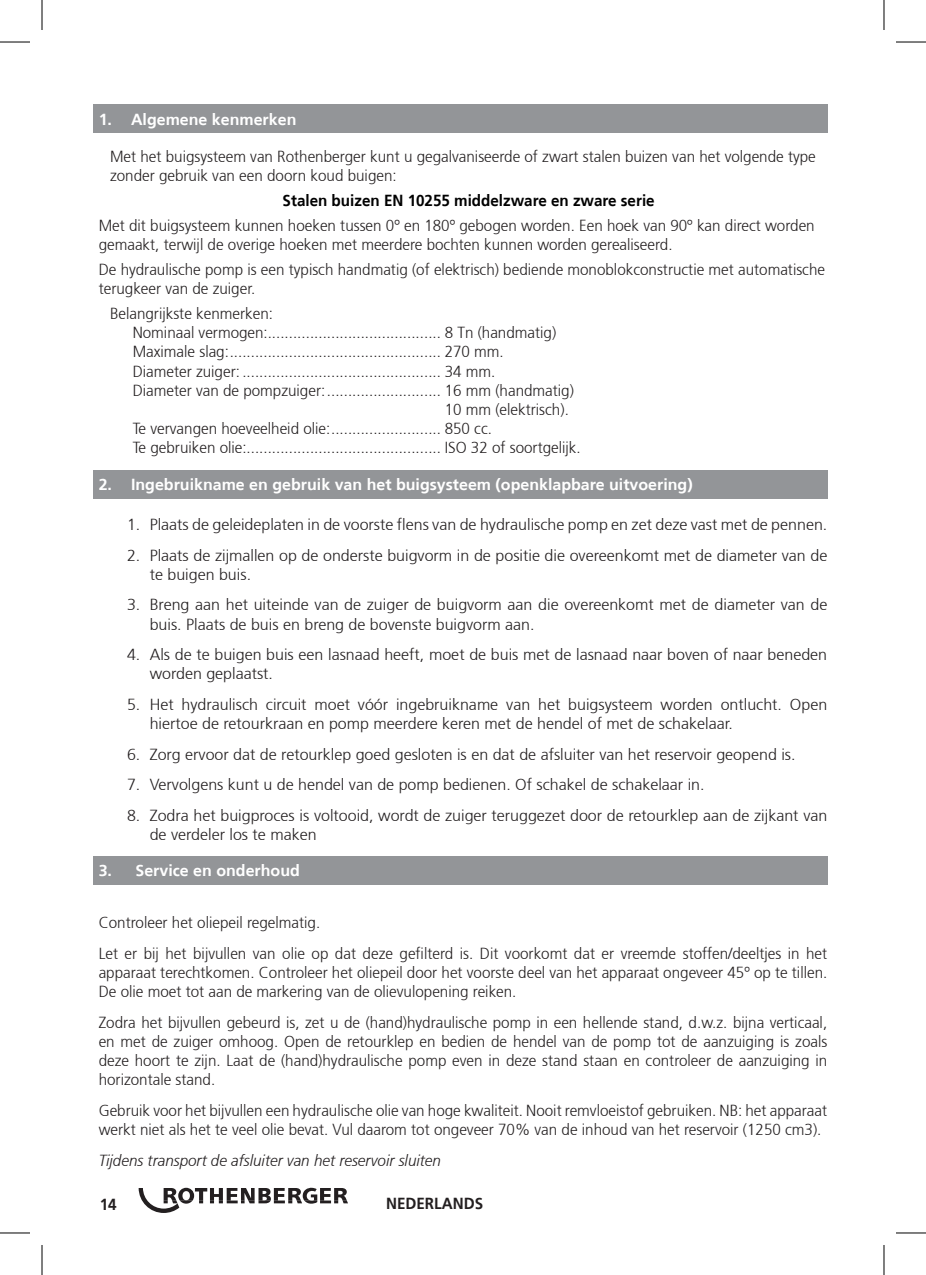
<style>
.page{position:relative;width:926px;height:1275px;background:#fff}
.page>*{position:absolute;margin:0;border:0;box-sizing:border-box;transform-origin:0 0}
.t1{font:300 16px/19.2px "Frutiger 45";color:#231f20;scale:.95 1}
.t2{font:300 16px/19.2px "Frutiger 45";color:#231f20}
.t3{font:700 16px "Frutiger 65";color:#fff}
.t4{font:italic 300 16px "Frutiger 46";color:#231f20;scale:.95 1}
.t5{font:700 16px "Frutiger 65";color:#000;scale:.95 1}
.t6{font:700 16px "Frutiger 65";color:#231f20;scale:.95 1}
</style>
<div class="page">
<svg style="left:139px;top:1187px;width:209px;height:26px"></svg>
<div style="left:93px;top:856px;width:734px;height:28px;background:#939598"></div>
<div style="left:93px;top:470px;width:734px;height:28px;background:#939598"></div>
<div style="left:93px;top:104px;width:734px;height:29px;background:#939598"></div>
<hr style="left:0;top:42px;width:30px;height:1px;background:#000">
<hr style="left:896px;top:42px;width:30px;height:1px;background:#000">
<hr style="left:0;top:1232px;width:30px;height:1px;background:#000">
<hr style="left:896px;top:1232px;width:30px;height:1px;background:#000">
<hr style="left:42px;top:0;width:1px;height:30px;background:#000">
<hr style="left:42px;top:1245px;width:1px;height:30px;background:#000">
<hr style="left:884px;top:0;width:1px;height:30px;background:#000">
<hr style="left:884px;top:1245px;width:1px;height:30px;background:#000">
<p class="t3" style="left:99px;top:110px;width:199px">1. Algemene kenmerken</p>
<p class="t1" style="left:110px;top:147px;width:744px">Met het buigsysteem van Rothenberger kunt u gegalvaniseerde of zwart stalen buizen van het volgende type zonder gebruik van een doorn koud buigen:</p>
<p class="t5" style="left:283px;top:191px;width:393px">Stalen buizen EN 10255 middelzware en zware serie</p>
<p class="t1" style="left:99px;top:216px;width:755px">Met dit buigsysteem kunnen hoeken tussen 0º en 180º gebogen worden. Een hoek van 90º kan direct worden gemaakt, terwijl de overige hoeken met meerdere bochten kunnen worden gerealiseerd.</p>
<p class="t1" style="left:99px;top:260px;width:766px">De hydraulische pomp is een typisch handmatig (of elektrisch) bediende monoblokconstructie met automatische terugkeer van de zuiger.</p>
<p class="t1" style="left:110px;top:304px;width:173px">Belangrijkste kenmerken:</p>
<p class="t1" style="left:133px;top:323px;width:447px">Nominaal vermogen:......................................... 8 Tn (handmatig)</p>
<p class="t1" style="left:133px;top:342px;width:392px">Maximale slag:.................................................. 270 mm.</p>
<p class="t1" style="left:133px;top:361px;width:383px">Diameter zuiger: ............................................... 34 mm.</p>
<p class="t1" style="left:133px;top:381px;width:466px">Diameter van de pompzuiger:........................... 16 mm (handmatig)</p>
<p class="t1" style="left:445px;top:400px;width:132px">10 mm (elektrisch).</p>
<p class="t1" style="left:133px;top:419px;width:380px">Te vervangen hoeveelheid olie:.......................... 850 cc.</p>
<p class="t1" style="left:133px;top:438px;width:473px">Te gebruiken olie:.............................................. ISO 32 of soortgelijk.</p>
<p class="t3" style="left:99px;top:475px;width:595px">2. Ingebruikname en gebruik van het buigsysteem (openklapbare uitvoering)</p>
<p class="t2" style="left:127px;top:515px;width:702px">1. Plaats de geleideplaten in de voorste flens van de hydraulische pomp en zet deze vast met de pennen.</p>
<p class="t2" style="left:150px;top:546px;width:679px;text-indent:-23px">2. Plaats de zijmallen op de onderste buigvorm in de positie die overeenkomt met de diameter van de te buigen buis.</p>
<p class="t2" style="left:150px;top:595px;width:679px;text-indent:-23px">3. Breng aan het uiteinde van de zuiger de buigvorm aan die overeenkomt met de diameter van de buis. Plaats de buis en breng de bovenste buigvorm aan.</p>
<p class="t2" style="left:150px;top:645px;width:679px;text-indent:-23px">4. Als de te buigen buis een lasnaad heeft, moet de buis met de lasnaad naar boven of naar beneden worden geplaatst.</p>
<p class="t2" style="left:150px;top:695px;width:679px;text-indent:-23px">5. Het hydraulisch circuit moet vóór ingebruikname van het buigsysteem worden ontlucht. Open hiertoe de retourkraan en pomp meerdere keren met de hendel of met de schakelaar.</p>
<p class="t2" style="left:127px;top:745px;width:670px">6. Zorg ervoor dat de retourklep goed gesloten is en dat de afsluiter van het reservoir geopend is.</p>
<p class="t2" style="left:127px;top:775px;width:579px">7. Vervolgens kunt u de hendel van de pomp bedienen. Of schakel de schakelaar in.</p>
<p class="t2" style="left:150px;top:806px;width:679px;text-indent:-23px">8. Zodra het buigproces is voltooid, wordt de zuiger teruggezet door de retourklep aan de zijkant van de verdeler los te maken</p>
<p class="t3" style="left:99px;top:861px;width:203px">3. Service en onderhoud</p>
<p class="t1" style="left:99px;top:907px;width:768px;line-height:30.6px">Controleer het oliepeil regelmatig.<br>Let er bij het bijvullen van olie op dat deze gefilterd is. Dit voorkomt dat er vreemde stoffen/deeltjes in het</p>
<p class="t1" style="left:99px;top:963px;width:768px">apparaat terechtkomen. Controleer het oliepeil door het voorste deel van het apparaat ongeveer 45º op te tillen.<br>De olie moet tot aan de markering van de olievulopening reiken.</p>
<p class="t1" style="left:99px;top:1013px;width:768px;text-align:justify">Zodra het bijvullen gebeurd is, zet u de (hand)hydraulische pomp in een hellende stand, d.w.z. bijna verticaal, en met de zuiger omhoog. Open de retourklep en bedien de hendel van de pomp tot de aanzuiging is zoals deze hoort te zijn. Laat de (hand)hydraulische pomp even in deze stand staan en controleer de aanzuiging in horizontale stand.</p>
<p class="t1" style="left:99px;top:1101px;width:768px">Gebruik voor het bijvullen een hydraulische olie van hoge kwaliteit. Nooit remvloeistof gebruiken. NB: het apparaat werkt niet als het te veel olie bevat. Vul daarom tot ongeveer 70% van de inhoud van het reservoir (1250 cm3).</p>
<p class="t4" style="left:99px;top:1151px;width:362px">Tijdens transport de afsluiter van het reservoir sluiten</p>
<p class="t6" style="left:100px;top:1194px;width:19px">14</p>
<p class="t6" style="left:386px;top:1194px;width:104px">NEDERLANDS</p>
</div>
